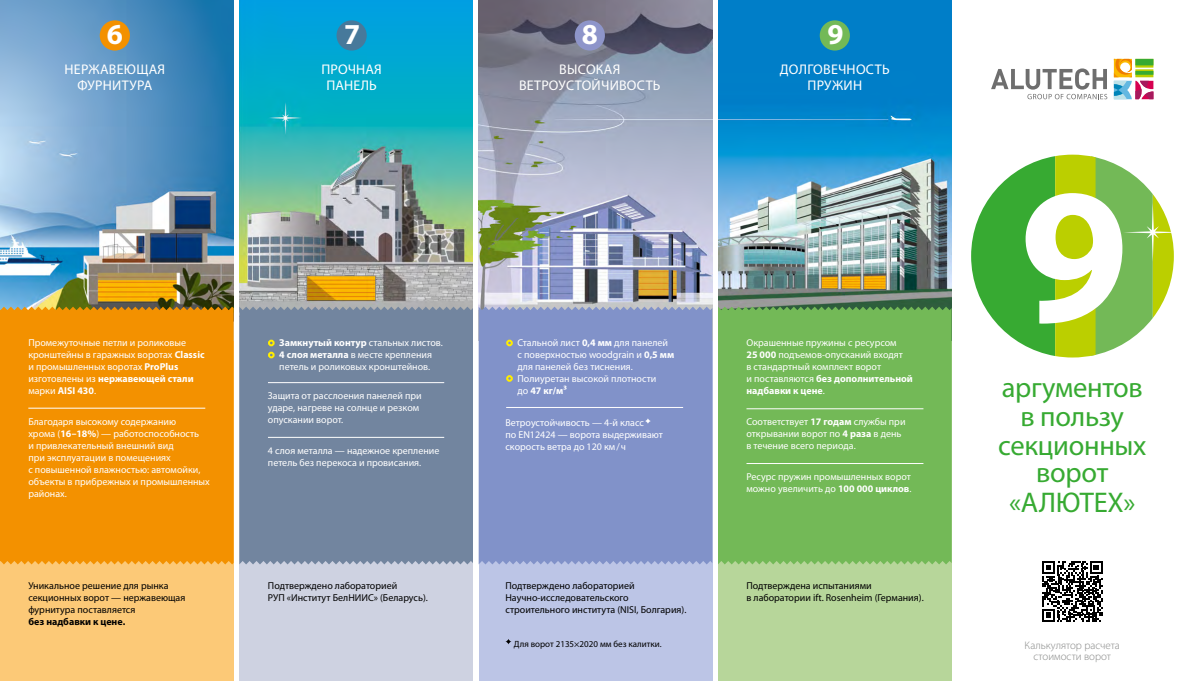
<style>
.page{position:relative;width:1191px;height:681px;background:#fff}
.page>*{position:absolute;margin:0;border:0;box-sizing:border-box;transform-origin:0 0}
.t1{font:700 29px "Myriad Pro";color:#fff}
.t2{font:28.5px/28.3px "Myriad Pro";letter-spacing:-.01em;color:#37aa32;text-align:center}
.t3{font:14px/16px "Myriad Pro";letter-spacing:.02em;color:#fff;text-align:center}
.t4{font:300 11px/11px "Myriad Pro";color:#868786;text-align:center}
.t5{font:10px/12px "Myriad Pro";color:#fff}
.t6{font:10px/12px "Myriad Pro";color:#000}
.t7{font:700 10px "Myriad Pro";color:#000}
.t8{font:9px "Myriad Pro";color:#000}
.s1{font-weight:700}
.s2{font-family:"DIN Pro";font-weight:500}
</style>
<div class="page">
<div style="left:718px;top:0;width:233px;height:680px;background:#b7d69a"></div>
<img style="left:718px;top:0;width:233px;height:306px">
<div style="left:718px;top:306px;width:233px;height:258px;background:#73b957"></div>
<div style="left:478px;top:0;width:234px;height:680px;background:#bcc5e6"></div>
<img style="left:478px;top:0;width:234px;height:306px">
<div style="left:478px;top:306px;width:234px;height:258px;background:#8192c9"></div>
<div style="left:0;top:0;width:234px;height:680px;background:#fcc977"></div>
<img style="left:0;top:0;width:234px;height:306px">
<div style="left:0;top:306px;width:234px;height:258px;background:#f39100"></div>
<div style="left:239px;top:0;width:234px;height:680px;background:#ced2e1"></div>
<img style="left:239px;top:0;width:234px;height:306px">
<div style="left:239px;top:306px;width:234px;height:258px;background:#72859f"></div>
<div style="left:100px;top:20px;width:30px;height:31px;background:#f39100;border-radius:50%"></div>
<div style="left:819px;top:20px;width:31px;height:31px;background:#73b957;border-radius:50%"></div>
<div style="left:575px;top:20px;width:30px;height:31px;background:#8e95ca;border-radius:50%"></div>
<div style="left:336px;top:20px;width:31px;height:31px;background:#47799b;border-radius:50%"></div>
<svg style="left:971px;top:154px;width:203px;height:203px"></svg>
<svg style="left:991px;top:68px;width:116px;height:31px"></svg>
<svg style="left:1113px;top:59px;width:40px;height:40px"></svg>
<svg style="left:1042px;top:561px;width:60px;height:60px"></svg>
<hr style="left:28px;top:408px;width:177px;height:1px;background:#fff">
<svg style="left:645px;top:418px;width:6px;height:5px"></svg>
<hr style="left:268px;top:382px;width:176px;height:1px;background:#fff">
<hr style="left:268px;top:437px;width:176px;height:1px;background:#fff">
<hr style="left:506px;top:407px;width:177px;height:1px;background:#fff">
<hr style="left:746px;top:408px;width:177px;height:1px;background:#fff">
<hr style="left:746px;top:463px;width:177px;height:1px;background:#fff">
<div style="left:268px;top:339px;width:7px;height:7px;border:2px solid #ffed00;border-radius:50%"></div>
<div style="left:268px;top:351px;width:7px;height:7px;border:2px solid #ffed00;border-radius:50%"></div>
<div style="left:506px;top:339px;width:7px;height:7px;border:2px solid #ffed00;border-radius:50%"></div>
<div style="left:506px;top:375px;width:7px;height:6px;border:2px solid #ffed00;border-radius:50%"></div>
<svg style="left:505px;top:639px;width:6px;height:5px"></svg>
<h1 class="t1" style="left:107px;top:16px;width:18px">6</h1>
<h1 class="t1" style="left:344px;top:16px;width:18px">7</h1>
<h1 class="t1" style="left:582px;top:16px;width:18px">8</h1>
<h1 class="t1" style="left:827px;top:16px;width:18px">9</h1>
<h3 class="t3" style="left:64px;top:61px;width:102px">НЕРЖАВЕЮЩАЯ<br>ФУРНИТУРА</h3>
<h3 class="t3" style="left:321px;top:61px;width:62px">ПРОЧНАЯ<br>ПАНЕЛЬ</h3>
<h3 class="t3" style="left:519px;top:61px;width:143px">ВЫСОКАЯ<br>ВЕТРОУСТОЙЧИВОСТЬ</h3>
<h3 class="t3" style="left:780px;top:61px;width:111px">ДОЛГОВЕЧНОСТЬ<br>ПРУЖИН</h3>
<p class="t5" style="left:28px;top:336px;width:178px">Промежуточные петли и роликовые кронштейны в гаражных воротах <span class="s1">Classic </span>и промышленных воротах <span class="s1">ProPlus </span>изготовлены из <span class="s1">нержавеющей стали </span>марки <span class="s1">AISI 430</span>.</p>
<p class="t5" style="left:28px;top:415px;width:183px">Благодаря высокому содержанию<br>хрома (<span class="s1">16</span><span class="s2">–</span><span class="s1">18%</span>) — работоспособность<br>и привлекательный внешний вид<br>при эксплуатации в помещениях<br>с повышенной влажностью: автомойки, объекты в прибрежных и промышленных районах.</p>
<p class="t6" style="left:28px;top:579px;width:159px">Уникальное решение для рынка секционных ворот — нержавеющая фурнитура поставляется</p>
<p class="t7" style="left:28px;top:615px;width:98px">без надбавки к цене.</p>
<p class="t5" style="left:279px;top:336px;width:165px"><span class="s1">Замкнутый контур</span> стальных листов.<br><span class="s1">4 слоя металла</span> в месте крепления петель и роликовых кронштейнов.</p>
<p class="t5" style="left:268px;top:389px;width:155px">Защита от расслоения панелей при ударе, нагреве на солнце и резком опускании ворот.</p>
<p class="t5" style="left:268px;top:444px;width:173px">4 слоя металла — надежное крепление петель без перекоса и провисания.</p>
<p class="t5" style="left:517px;top:336px;width:158px">Стальной лист <span class="s1">0,4 мм</span> для панелей с поверхностью woodgrain и <span class="s1">0,5 мм </span>для панелей без тиснения.<br>Полиуретан высокой плотности<br>до <span class="s1">47 кг/м³</span></p>
<p class="t5" style="left:505px;top:416px;width:159px">Ветроустойчивость — 4-й класс<br>по EN12424 — ворота выдерживают скорость ветра до 120 км/ч</p>
<p class="t5" style="left:746px;top:336px;width:168px">Окрашенные пружины с ресурсом<br><span class="s1">25 000</span> подъемов-опусканий входят<br>в стандартный комплект ворот<br>и поставляются <span class="s1">без дополнительной надбавки к цене</span>.</p>
<p class="t5" style="left:746px;top:415px;width:160px">Соответствует <span class="s1">17 годам</span> службы при открывании ворот по <span class="s1">4 раза</span> в день в течение всего периода.</p>
<p class="t5" style="left:746px;top:470px;width:167px">Ресурс пружин промышленных ворот можно увеличить до <span class="s1">100 000 циклов</span>.</p>
<p class="t6" style="left:268px;top:579px;width:161px">Подтверждено лабораторией<br>РУП «Институт БелНИИС» (Беларусь).</p>
<p class="t6" style="left:746px;top:579px;width:179px">Подтверждена испытаниями<br>в лаборатории ift. Rosenheim (Германия).</p>
<p class="t6" style="left:505px;top:579px;width:182px">Подтверждено лабораторией<br>Научно-исследовательского строительного института (NISI, Болгария).</p>
<p class="t8" style="left:514px;top:637px;width:149px">Для ворот 2135×2020 мм без калитки.</p>
<h2 class="t2" style="left:998px;top:373px;width:150px">аргументов в пользу секционных ворот</h2>
<h2 class="t2" style="left:1009px;top:488px;width:128px">«АЛЮТЕХ»</h2>
<p class="t4" style="left:1024px;top:639px;width:97px">Калькулятор расчета стоимости ворот</p>
</div>
